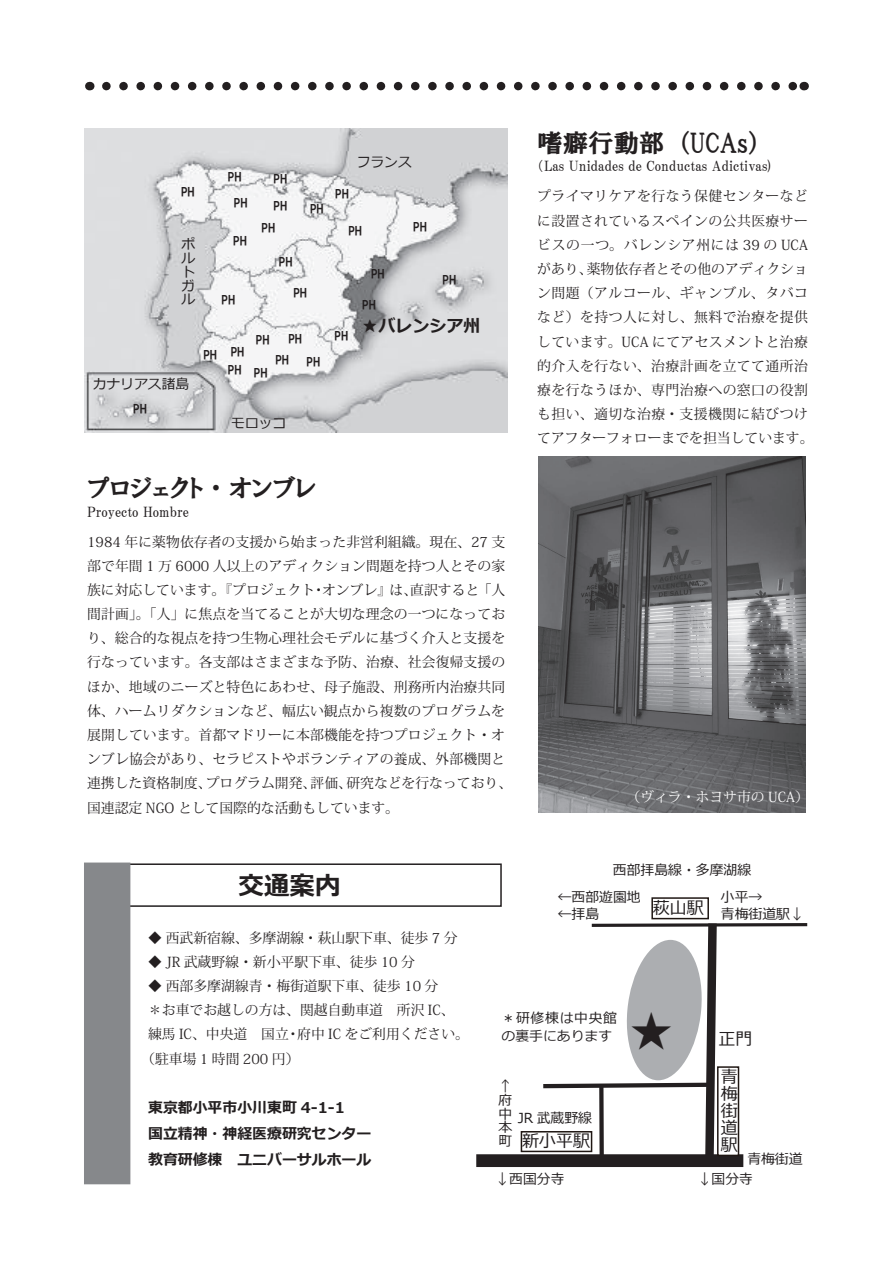
<style>
.page{position:relative;width:893px;height:1263px;background:#fff}
.page>*{position:absolute;margin:0;border:0;box-sizing:border-box;transform-origin:0 0}
.t1{font:42.45px "Koz Min Pro";color:#231f20}
.t2{font:25.5px "HGP Soei Presence EB";color:#231f20}
.t3{font:700 25.5px "Meiryo";color:#231f20}
.t4{font:16.95px/17px "Meiryo";color:#231f20;text-align:justify}
.t5{font:700 16.95px "Meiryo";color:#231f20}
.t6{font:700 14.85px/26.1px "Meiryo";color:#231f20}
.t7{font:13.8px/24.2px "Koz Min Pro";letter-spacing:.01em;color:#231f20;text-align:right}
.t8{font:13.8px/24.2px "Koz Min Pro";letter-spacing:.035em;color:#231f20;text-align:right}
.t9{font:13.8px/13.8px "Meiryo";color:#231f20}
.t10{font:13.8px "HGP Mincho B";color:#231f20}
.t11{font:13.8px "Koz Min Pro";color:#fff}
.t12{font:11.7px "HGP Soei Kakugothic UB";color:#231f20}
.s1{font-weight:400}
</style>
<div class="page">
<div style="left:128px;top:863px;width:374px;height:44px;border:2px solid #231f20"></div>
<svg style="left:106px;top:82px;width:689px;height:8px"></svg>
<img style="left:538px;top:456px;width:267px;height:356px">
<div style="left:476px;top:1154px;width:267px;height:13px;background:#231f20"></div>
<svg style="left:539px;top:919px;width:269px;height:248px"></svg>
<div style="left:651px;top:897px;width:58px;height:22px;border:2px solid #1f1713"></div>
<div style="left:521px;top:1132px;width:71px;height:19px;background:#fff"></div>
<div style="left:521px;top:1131px;width:71px;height:21px;border:2px solid #1f1713"></div>
<div style="left:718px;top:1067px;width:20px;height:88px;background:#fff"></div>
<div style="left:717px;top:1066px;width:22px;height:90px;border:2px solid #1f1713"></div>
<div style="left:88px;top:867px;width:38px;height:313px;background:#86888b"></div>
<div style="left:84px;top:862px;width:46px;height:322px;border:9px solid #86888b"></div>
<img style="left:84px;top:129px;width:423px;height:304px">
<p class="t12" style="left:181px;top:186px;width:15px">PH</p>
<p class="t9" style="left:181px;top:238px;width:15px;text-align:justify">ポルトガル</p>
<p class="t12" style="left:228px;top:171px;width:15px">PH</p>
<p class="t12" style="left:234px;top:197px;width:15px">PH</p>
<p class="t12" style="left:233px;top:235px;width:15px">PH</p>
<p class="t12" style="left:222px;top:294px;width:15px">PH</p>
<p class="t12" style="left:274px;top:173px;width:15px">PH</p>
<p class="t12" style="left:274px;top:200px;width:15px">PH</p>
<p class="t12" style="left:261px;top:222px;width:15px">PH</p>
<p class="t12" style="left:279px;top:256px;width:15px">PH</p>
<p class="t12" style="left:310px;top:203px;width:15px">PH</p>
<p class="t12" style="left:293px;top:287px;width:15px">PH</p>
<p class="t9" style="left:93px;top:378px;width:98px">カナリアス諸島</p>
<p class="t12" style="left:133px;top:403px;width:15px">PH</p>
<p class="t12" style="left:203px;top:349px;width:15px">PH</p>
<p class="t12" style="left:231px;top:346px;width:15px">PH</p>
<p class="t12" style="left:228px;top:364px;width:15px">PH</p>
<p class="t12" style="left:256px;top:333px;width:15px">PH</p>
<p class="t12" style="left:288px;top:333px;width:15px">PH</p>
<p class="t12" style="left:254px;top:367px;width:15px">PH</p>
<p class="t12" style="left:275px;top:354px;width:15px">PH</p>
<p class="t12" style="left:306px;top:356px;width:15px">PH</p>
<p class="t9" style="left:231px;top:417px;width:57px">モロッコ</p>
<p class="t12" style="left:335px;top:188px;width:15px">PH</p>
<p class="t9" style="left:357px;top:156px;width:57px">フランス</p>
<p class="t12" style="left:348px;top:225px;width:15px">PH</p>
<p class="t12" style="left:413px;top:221px;width:15px">PH</p>
<p class="t12" style="left:371px;top:268px;width:15px">PH</p>
<p class="t12" style="left:362px;top:299px;width:15px">PH</p>
<p class="t12" style="left:443px;top:274px;width:15px">PH</p>
<p class="t12" style="left:334px;top:330px;width:15px">PH</p>
<p class="t5" style="left:361px;top:314px;width:121px"><span class="s1">★</span>バレンシア州</p>
<h2 class="t2" style="left:87px;top:475px;width:230px">プロジェクト・オンブレ</h2>
<p class="t10" style="left:87px;top:504px;width:103px">Proyecto Hombre</p>
<p class="t7" style="left:87px;top:529px;width:420px">1984 年に薬物依存者の支援から始まった非営利組織。現在、27 支部で年間 1 万 6000 人以上のアディクション問題を持つ人とその家直訳すると「人</p>
<p class="t7" style="left:87px;top:577px;width:230px">族に対応しています。『プロジェクト</p>
<p class="t7" style="left:87px;top:601px;width:420px">間計画」。「人」に焦点を当てることが大切な理念の一つになってお</p>
<p class="t7" style="left:87px;top:626px;width:420px">り、総合的な視点を持つ生物心理社会モデルに基づく介入と支援を</p>
<p class="t7" style="left:87px;top:650px;width:420px">行なっています。各支部はさまざまな予防、治療、社会復帰支援の</p>
<p class="t7" style="left:87px;top:674px;width:420px">ほか、地域のニーズと特色にあわせ、母子施設、刑務所内治療共同</p>
<p class="t7" style="left:87px;top:698px;width:419px">体、ハームリダクションなど、幅広い観点から複数のプログラムを</p>
<p class="t7" style="left:87px;top:722px;width:419px">展開しています。首都マドリーに本部機能を持つプロジェクト・オ</p>
<p class="t7" style="left:87px;top:747px;width:419px">ンブレ協会があり、セラピストやボランティアの養成、外部機関と</p>
<p class="t7" style="left:346px;top:771px;width:167px">研究などを行なっており、</p>
<p class="t7" style="left:322px;top:577px;width:97px">オンブレ』は、</p>
<p class="t7" style="left:312px;top:577px;width:15px">・</p>
<p class="t7" style="left:206px;top:771px;width:112px">プログラム開発、</p>
<p class="t7" style="left:87px;top:771px;width:313px;text-align:left">連携した資格制度、<br>国連認定 NGO として国際的な活動もしています。</p>
<p class="t7" style="left:311px;top:771px;width:43px">評価、</p>
<h2 class="t2" style="left:677px;top:130px;width:85px">（UCAs(</h2>
<h2 class="t2" style="left:537px;top:130px;width:129px">嗜癖行動部</h2>
<p class="t10" style="left:537px;top:159px;width:235px">（Las Unidades de Conductas Adictivas(</p>
<p class="t8" style="left:537px;top:184px;width:272px">プライマリケアを行なう保健センターなどに設置されているスペインの公共医療サービスの一つ。バレンシア州には 39 の UCA薬物依存者とその他のアディクショ</p>
<p class="t8" style="left:537px;top:256px;width:278px;text-align:left">があり、<br>ン問題（アルコール、ギャンブル、タバコなど）を持つ人に対し、無料で治療を提供しています。UCA にてアセスメントと治療的介入を行ない、治療計画を立てて通所治療を行なうほか、専門治療への窓口の役割も担い、適切な治療・支援機関に結びつけてアフターフォローまでを担当しています。</p>
<p class="t11" style="left:626px;top:787px;width:184px">（ヴィラ・ホヨサ市の UCA(</p>
<h2 class="t3" style="left:238px;top:868px;width:104px">交通案内</h2>
<p class="t7" style="left:148px;top:925px;width:311px">◆ 西武新宿線、多摩湖線・萩山駅下車、徒歩 7 分</p>
<p class="t7" style="left:148px;top:949px;width:268px">◆ JR 武蔵野線・新小平駅下車、徒歩 10 分</p>
<p class="t7" style="left:148px;top:973px;width:292px">◆ 西部多摩湖線青・梅街道駅下車、徒歩 10 分</p>
<p class="t7" style="left:148px;top:997px;width:308px">＊お車でお越しの方は、関越自動車道　所沢 IC、</p>
<p class="t7" style="left:297px;top:1022px;width:173px">府中 IC をご利用ください。</p>
<p class="t7" style="left:141px;top:1022px;width:160px;text-align:center">練馬 IC、中央道　国立<br>（駐車場 1 時間 200 円(</p>
<p class="t6" style="left:148px;top:1095px;width:225px">東京都小平市小川東町 4-1-1<br>国立精神・神経医療研究センター教育研修棟　ユニバーサルホール</p>
<p class="t7" style="left:286px;top:1022px;width:15px">・</p>
<p class="t9" style="left:613px;top:863px;width:140px">西部拝島線・多摩湖線</p>
<p class="t9" style="left:558px;top:890px;width:84px;line-height:17px">←西部遊園地←拝島</p>
<p class="t4" style="left:653px;top:900px;width:53px">萩山駅</p>
<p class="t9" style="left:721px;top:891px;width:43px">小平→</p>
<p class="t9" style="left:721px;top:908px;width:84px">青梅街道駅↓</p>
<p class="t9" style="left:502px;top:1009px;width:117px;line-height:18px">＊研修棟は中央館の裏手にあります</p>
<p class="t9" style="left:499px;top:1079px;width:12px">←</p>
<p class="t9" style="left:499px;top:1093px;width:15px;text-align:justify">府中本町</p>
<p class="t9" style="left:518px;top:1111px;width:76px">JR 武蔵野線</p>
<p class="t4" style="left:522px;top:1134px;width:70px">新小平駅</p>
<h1 class="t1" style="left:630px;top:1001px;width:44px">★</h1>
<p class="t4" style="left:719px;top:1031px;width:36px">正門</p>
<p class="t4" style="left:721px;top:1069px;width:18px">青梅街道駅</p>
<p class="t9" style="left:747px;top:1153px;width:57px">青梅街道</p>
<p class="t9" style="left:495px;top:1172px;width:71px">↓西国分寺</p>
<p class="t9" style="left:698px;top:1172px;width:57px">↓国分寺</p>
</div>
